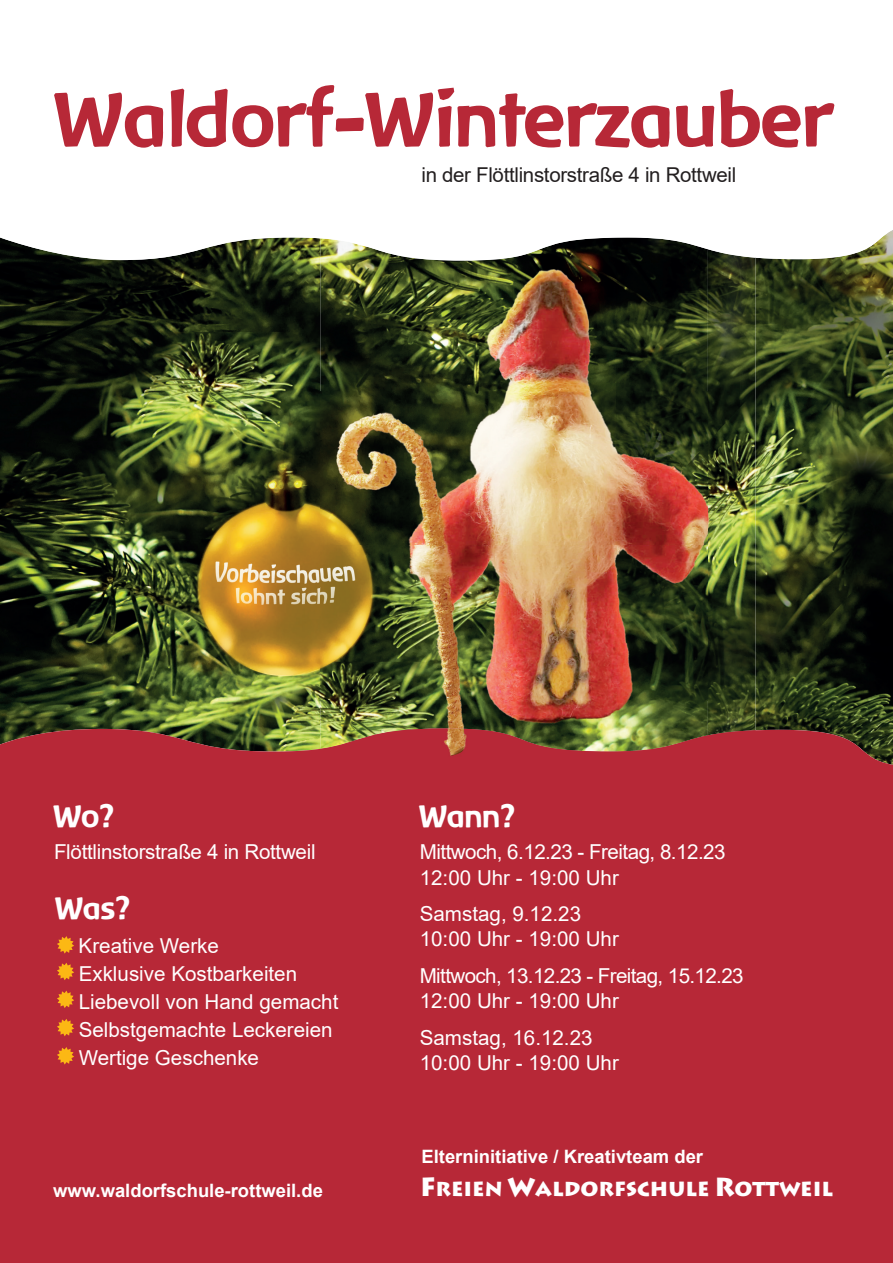
<style>
.page{position:relative;width:893px;height:1263px;background:#fff}
.page>*{position:absolute;margin:0;border:0;box-sizing:border-box;transform-origin:0 0}
.t1{font:73.5px "Baar Zeitgeist";color:#b72837}
.t2{font:29.7px "Baar Zeitgeist";color:#fff}
.t3{font:20.55px/27.9px "Arial";color:#fff}
.t4{font:20.55px/25.2px "Arial";letter-spacing:-.03em;color:#fff}
.t5{font:20.55px/25.2px "Arial";letter-spacing:-.025em;color:#fff}
.t6{font:20.4px "Arial";letter-spacing:-.015em;color:#231f20}
.t7{font:900 19.95px "Lithos Pro";color:#fff}
.t8{font:700 18.45px "Arial";color:#fff}
.s1{font-size:25.8px}
</style>
<div class="page">
<img style="left:0;top:261px;width:893px;height:467px">
<svg style="left:0;top:230px;width:893px;height:31px"></svg>
<div style="left:0;top:728px;width:893px;height:535px;background:#b72837"></div>
<img style="left:320px;top:261px;width:387px;height:467px">
<img style="left:707px;top:261px;width:48px;height:467px">
<img style="left:320px;top:230px;width:435px;height:31px">
<div style="left:320px;top:728px;width:435px;height:198px;background:#b72837"></div>
<svg style="left:57px;top:936px;width:17px;height:18px"></svg>
<svg style="left:57px;top:1047px;width:17px;height:17px"></svg>
<svg style="left:57px;top:1019px;width:17px;height:17px"></svg>
<svg style="left:57px;top:990px;width:17px;height:18px"></svg>
<svg style="left:57px;top:963px;width:17px;height:17px"></svg>
<h1 class="t1" style="left:56px;top:75px;width:778px">Waldorf-Winterzauber</h1>
<p class="t6" style="left:421px;top:161px;width:316px">in der Flöttlinstorstraße 4 in Rottweil</p>
<h2 class="t2" style="left:54px;top:798px;width:61px">Wo?</h2>
<p class="t3" style="left:54px;top:838px;width:263px">Flöttlinstorstraße 4 in Rottweil</p>
<h2 class="t2" style="left:56px;top:890px;width:75px">Was?</h2>
<p class="t3" style="left:79px;top:932px;width:261px">Kreative Werke<br>Exklusive Kostbarkeiten<br>Liebevoll von Hand gemacht<br>Selbstgemachte Leckereien<br>Wertige Geschenke</p>
<h2 class="t2" style="left:420px;top:798px;width:97px">Wann?</h2>
<p class="t5" style="left:420px;top:839px;width:307px">Mittwoch, 6.12.23 - Freitag, 8.12.23<br>12:00 Uhr - 19:00 Uhr</p>
<p class="t3" style="left:420px;top:901px;width:201px;line-height:25.2px">Samstag, 9.12.23<br>10:00 Uhr - 19:00 Uhr</p>
<p class="t4" style="left:420px;top:963px;width:325px">Mittwoch, 13.12.23 - Freitag, 15.12.23<br>12:00 Uhr - 19:00 Uhr</p>
<p class="t3" style="left:420px;top:1025px;width:201px;line-height:25.2px">Samstag, 16.12.23<br>10:00 Uhr - 19:00 Uhr</p>
<p class="t8" style="left:421px;top:1143px;width:283px">Elterninitiative / Kreativteam der</p>
<p class="t8" style="left:53px;top:1177px;width:271px">www.waldorfschule-rottweil.de</p>
<p class="t7" style="left:420px;top:1177px;width:415px"><span class="s1">F</span>REIEN <span class="s1">W</span>ALDORFSCHULE <span class="s1">R</span>OTTWEIL</p>
</div>
